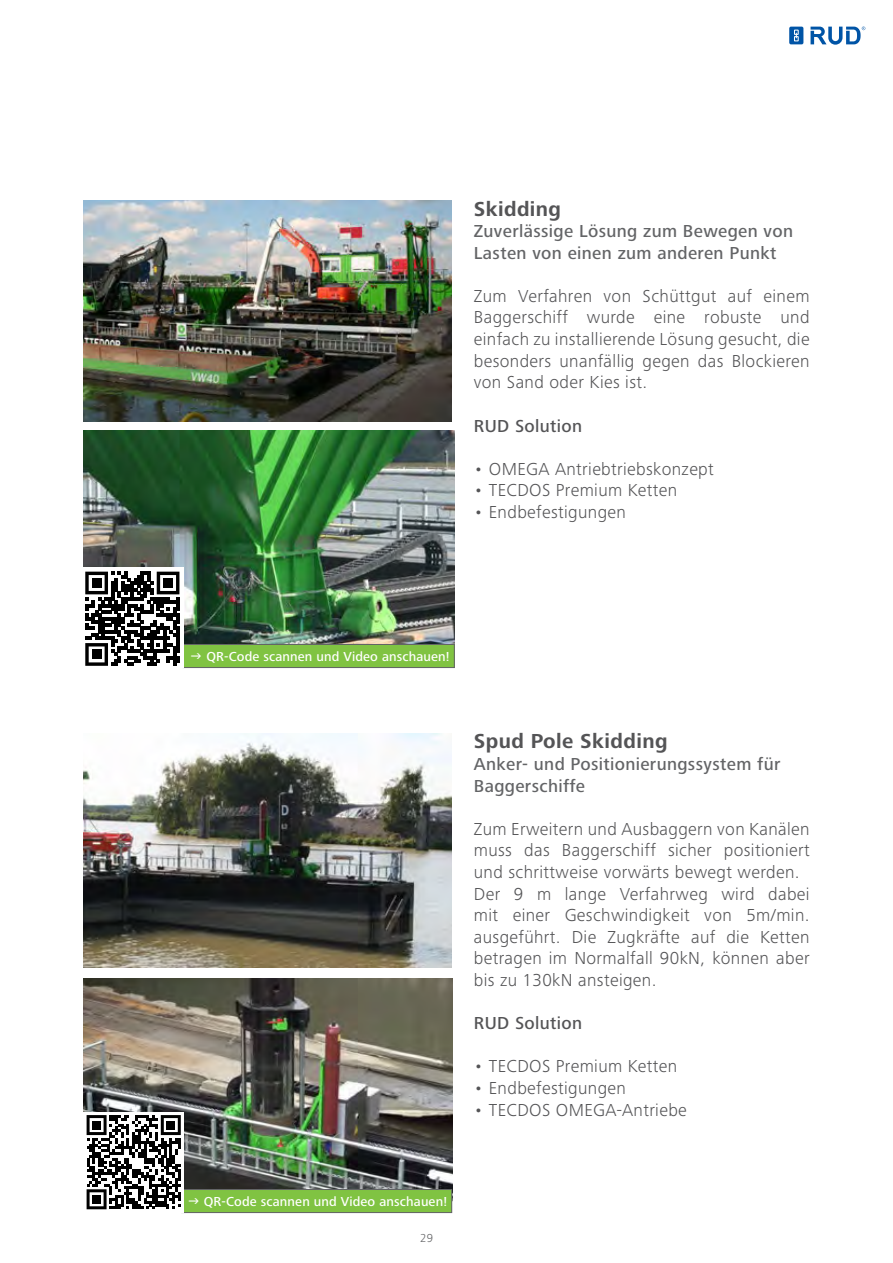
<style>
.page{position:relative;width:893px;height:1263px;background:#fff}
.page>*{position:absolute;margin:0;border:0;box-sizing:border-box;transform-origin:0 0}
.t1{font:700 21px "Frutiger Next LTW1 G";letter-spacing:.02em;color:#545456}
.t2{font:300 18px/21.6px "Frutiger Next LTW1 G";letter-spacing:.02em;color:#545456;text-align:justify}
.t3{font:500 18px/21.6px "Frutiger Next LTW1 G";letter-spacing:.02em;color:#636466}
.t4{font:500 18px "Frutiger Next LTW1 G";letter-spacing:.02em;color:#545456}
.t5{font:500 13.5px "Frutiger Next LTW1 G";letter-spacing:.01em;color:#fff}
.t6{font:300 12px "Frutiger Next LTW1 G";color:#636466}
</style>
<div class="page">
<svg style="left:810px;top:27px;width:55px;height:18px"></svg>
<svg style="left:789px;top:27px;width:14px;height:17px"></svg>
<img style="left:83px;top:201px;width:369px;height:220px">
<img style="left:83px;top:431px;width:372px;height:213px">
<div style="left:183px;top:644px;width:271px;height:23px;background:#80c342"></div>
<div style="left:183px;top:644px;width:272px;height:24px;border:1px solid #636466"></div>
<svg style="left:83px;top:568px;width:101px;height:100px"></svg>
<svg style="left:85px;top:572px;width:94px;height:94px"></svg>
<div style="left:92px;top:578px;width:10px;height:10px;background:#000"></div>
<div style="left:163px;top:578px;width:10px;height:10px;background:#000"></div>
<div style="left:92px;top:649px;width:10px;height:10px;background:#000"></div>
<img style="left:83px;top:733px;width:369px;height:235px">
<img style="left:83px;top:978px;width:369px;height:211px">
<div style="left:182px;top:1189px;width:270px;height:23px;background:#80c342"></div>
<div style="left:181px;top:1189px;width:271px;height:24px;border:1px solid #636466"></div>
<div style="left:83px;top:1113px;width:101px;height:100px;background:#fff"></div>
<svg style="left:87px;top:1115px;width:94px;height:94px"></svg>
<div style="left:92px;top:1121px;width:9px;height:8px;background:#000"></div>
<div style="left:167px;top:1121px;width:8px;height:8px;background:#000"></div>
<div style="left:92px;top:1195px;width:9px;height:8px;background:#000"></div>
<p class="t1" style="left:474px;top:197px;width:89px">Skidding</p>
<p class="t3" style="left:474px;top:221px;width:321px">Zuverlässige Lösung zum Bewegen von<br>Lasten von einen zum anderen Punkt</p>
<p class="t2" style="left:474px;top:285px;width:337px">Zum Verfahren von Schüttgut auf einem Baggerschiff wurde eine robuste und einfach zu installierende Lösung gesucht, die besonders unanfällig gegen das Blockieren von Sand oder Kies ist.</p>
<p class="t4" style="left:474px;top:415px;width:110px">RUD Solution</p>
<p class="t2" style="left:474px;top:458px;width:241px">• OMEGA Antriebtriebskonzept</p>
<p class="t2" style="left:474px;top:479px;width:205px">• TECDOS Premium Ketten</p>
<p class="t2" style="left:474px;top:501px;width:154px">• Endbefestigungen</p>
<p class="t5" style="left:206px;top:649px;width:245px">QR-Code scannen und Video anschauen!</p>
<p class="t1" style="left:474px;top:729px;width:195px">Spud Pole Skidding</p>
<p class="t3" style="left:474px;top:754px;width:308px">Anker- und Positionierungssystem für<br>Baggerschiffe</p>
<p class="t2" style="left:474px;top:818px;width:337px;text-align:left">Zum Erweitern und Ausbaggern von Kanälen muss das Baggerschiff sicher positioniert und schrittweise vorwärts bewegt werden.<br>Der 9 m lange Verfahrweg wird dabei mit einer Geschwindigkeit von 5m/min. ausgeführt. Die Zugkräfte auf die Ketten betragen im Normalfall 90kN, können aber bis zu 130kN ansteigen.</p>
<p class="t4" style="left:474px;top:1013px;width:110px">RUD Solution</p>
<p class="t2" style="left:474px;top:1056px;width:205px">• TECDOS Premium Ketten</p>
<p class="t2" style="left:474px;top:1077px;width:154px">• Endbefestigungen</p>
<p class="t2" style="left:474px;top:1099px;width:214px">• TECDOS OMEGA-Antriebe</p>
<p class="t5" style="left:204px;top:1194px;width:245px">QR-Code scannen und Video anschauen!</p>
<p class="t6" style="left:420px;top:1231px;width:14px">29</p>
</div>
